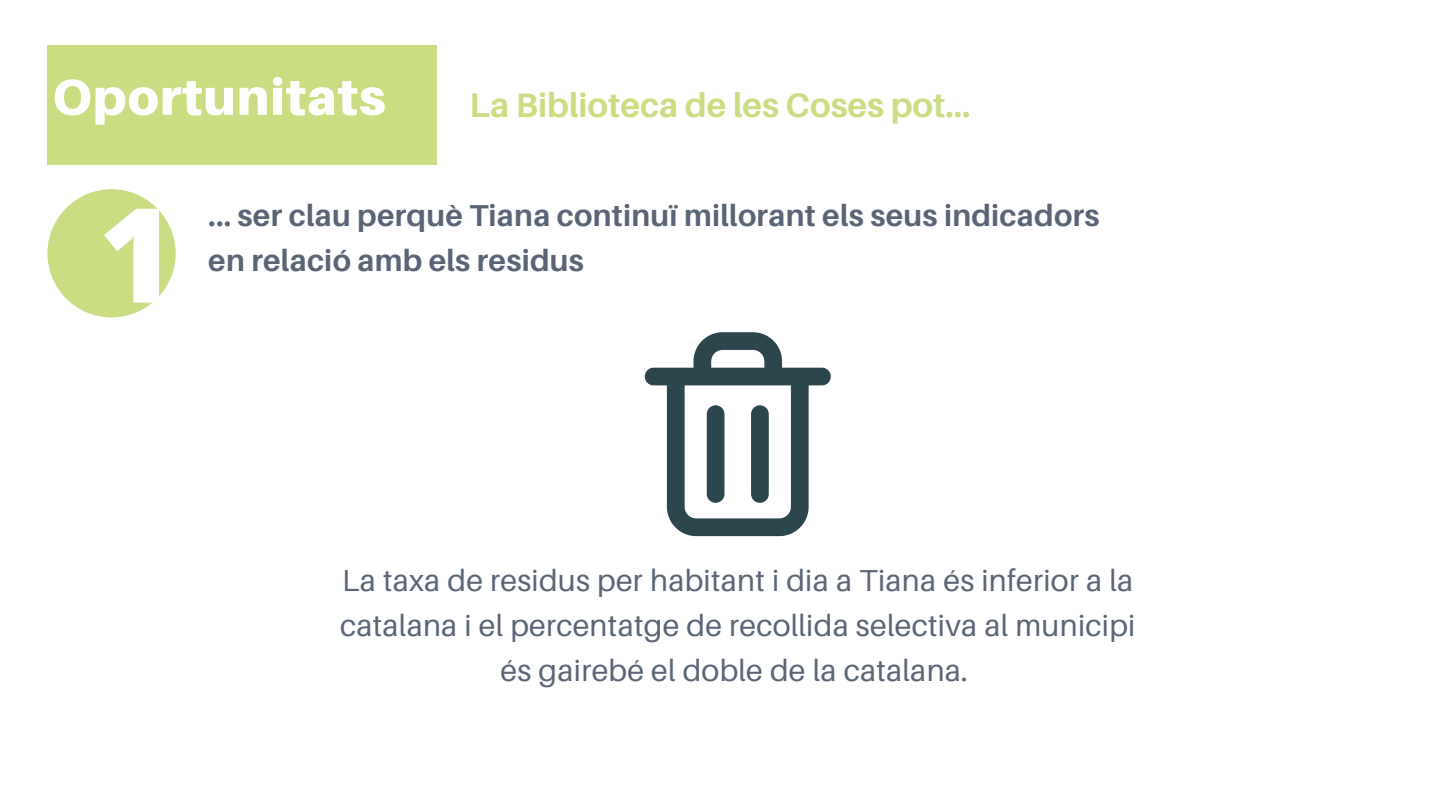
<style>
.page{position:relative;width:1440px;height:810px;background:#fff}
.page>*{position:absolute;margin:0;border:0;box-sizing:border-box;transform-origin:0 0}
.t1{font:800 131.4px "Open Sans";color:#fff}
.t2{font:900 50.5px "Aileron";letter-spacing:.02em;color:#fff}
.t3{font:700 34px "Aileron";color:#cbdd82}
.t4{font:30.3px/45px "Aileron";letter-spacing:.01em;color:#596475;text-align:center}
.t5{font:700 30.3px "Aileron";letter-spacing:.01em;color:#596475}
</style>
<div class="page">
<div style="left:47px;top:189px;width:129px;height:128px;background:#cbdd82;border-radius:50%"></div>
<div style="left:47px;top:45px;width:390px;height:119px;background:#cbdd82"></div>
<svg style="left:645px;top:332px;width:186px;height:204px"></svg>
<h2 class="t2" style="left:52px;top:66px;width:335px">Oportunitats</h2>
<p class="t3" style="left:470px;top:84px;width:502px">La Biblioteca de les Coses pot...</p>
<h1 class="t1" style="left:99px;top:162px;width:78px">1</h1>
<p class="t5" style="left:208px;top:196px;width:893px">... ser clau perquè Tiana continuï millorant els seus indicadors</p>
<p class="t5" style="left:208px;top:241px;width:377px">en relació amb els residus</p>
<p class="t4" style="left:340px;top:557px;width:797px">La taxa de residus per habitant i dia a Tiana és inferior a la catalana i el percentatge de recollida selectiva al municipi és gairebé el doble de la catalana.</p>
</div>
